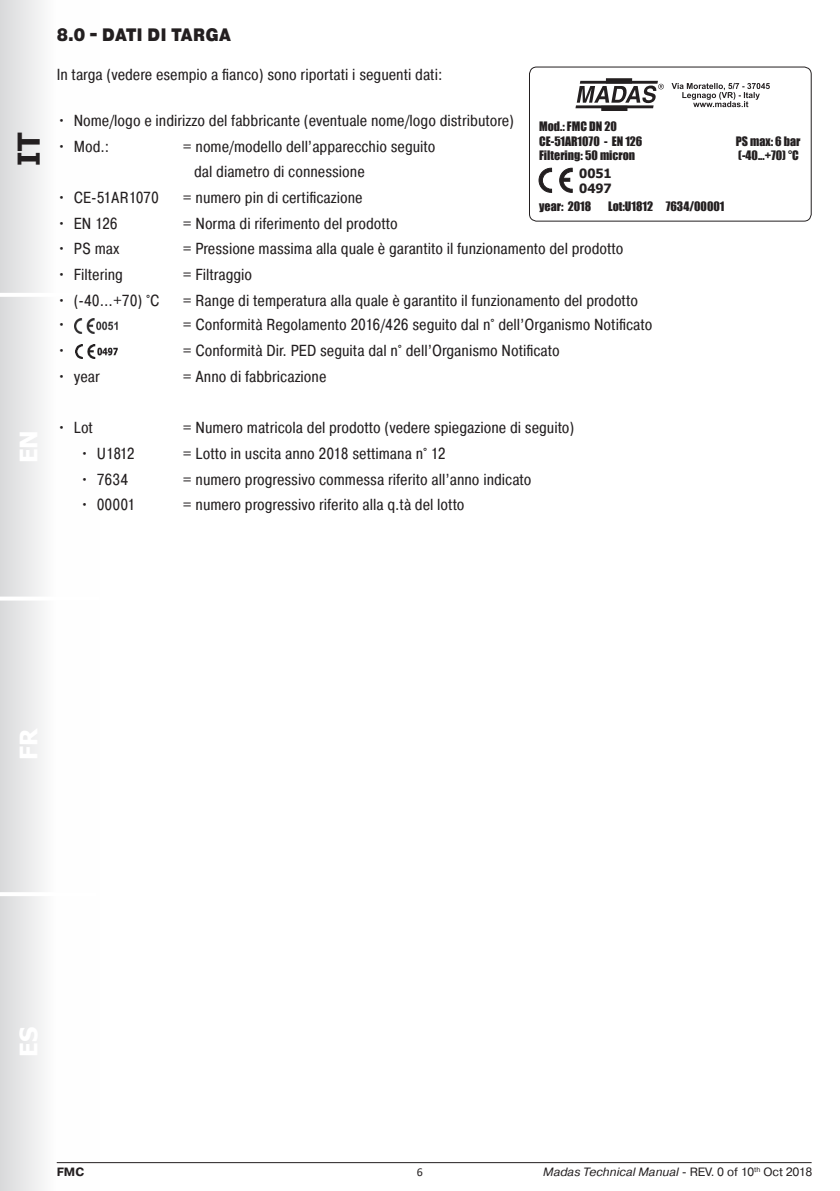
<style>
.page{position:relative;width:840px;height:1191px;background:#fff}
.page>*{position:absolute;margin:0;border:0;box-sizing:border-box;transform-origin:0 0}
.t1{font:700 30px "Tahoma";color:#231f20}
.t2{font:700 24px "Tahoma";color:#fff}
.t3{font:900 18px "Pragmatica Cond";letter-spacing:.01em;color:#231f20}
.t4{font:16px "Pragmatica Cond";color:#231f20}
.t5{font:700 12.8px "Tahoma";color:#231f20}
.t6{font:12px "Impact";color:#231f20}
.t7{font:italic 12px "Pragmatica";color:#231f20}
.t8{font:700 12px "Pragmatica";color:#231f20}
.t9{font:12px "Calibri";color:#231f20}
.s1{font-style:normal}
</style>
<div class="page">
<div style="left:0;top:0;width:99px;height:1191px;background:linear-gradient(to right,#dfe0e1,#fff)"></div>
<hr style="left:0;top:892px;width:96px;height:4px;background:#fff">
<hr style="left:0;top:596px;width:99px;height:4px;background:#fff">
<hr style="left:0;top:293px;width:99px;height:4px;background:#fff">
<hr style="left:57px;top:1162px;width:754px;height:1px;background:#231f20">
<img style="left:75px;top:319px;width:42px;height:14px">
<img style="left:75px;top:344px;width:42px;height:15px">
<div style="left:529px;top:67px;width:282px;height:154px;border:1px solid #231f20;border-radius:7px"></div>
<svg style="left:559px;top:168px;width:13px;height:25px"></svg>
<svg style="left:538px;top:168px;width:13px;height:25px"></svg>
<hr style="left:579px;top:81px;width:78px;height:3px;background:#231f20">
<hr style="left:575px;top:105px;width:78px;height:3px;background:#231f20">
<div style="left:605px;top:78px;width:26px;height:5px;background:#231f20"></div>
<div style="left:601px;top:106px;width:26px;height:5px;background:#231f20"></div>
<svg style="left:576px;top:84px;width:87px;height:19px"></svg>
<svg style="left:671px;top:83px;width:98px;height:24px"></svg>
<h1 class="t1" style="left:8px;top:166px;width:34px;rotate:-90deg">IT</h1>
<h2 class="t2" style="left:12px;top:463px;width:35px;rotate:-90deg">EN</h2>
<p class="t3" style="left:57px;top:23px;width:176px">8.0 - DATI DI TARGA</p>
<p class="t4" style="left:57px;top:65px;width:387px">In targa (vedere esempio a fianco) sono riportati i seguenti dati:</p>
<p class="t4" style="left:57px;top:110px;width:458px">• Nome/logo e indirizzo del fabbricante (eventuale nome/logo distributore)</p>
<p class="t4" style="left:57px;top:136px;width:54px">• Mod.:</p>
<p class="t4" style="left:183px;top:136px;width:254px">= nome/modello dell’apparecchio seguito</p>
<p class="t4" style="left:194px;top:162px;width:172px">dal diametro di connessione</p>
<p class="t4" style="left:57px;top:187px;width:104px">• CE-51AR1070</p>
<p class="t4" style="left:183px;top:187px;width:181px">= numero pin di certificazione</p>
<p class="t4" style="left:57px;top:213px;width:62px">• EN 126</p>
<p class="t4" style="left:183px;top:213px;width:216px">= Norma di riferimento del prodotto</p>
<p class="t4" style="left:57px;top:239px;width:64px">• PS max</p>
<p class="t4" style="left:183px;top:239px;width:442px">= Pressione massima alla quale è garantito il funzionamento del prodotto</p>
<p class="t4" style="left:57px;top:264px;width:68px">• Filtering</p>
<p class="t4" style="left:183px;top:264px;width:71px">= Filtraggio</p>
<p class="t4" style="left:57px;top:290px;width:104px">• (-40...+70) °C</p>
<p class="t4" style="left:183px;top:290px;width:456px">= Range di temperatura alla quale è garantito il funzionamento del prodotto</p>
<p class="t4" style="left:57px;top:315px;width:11px">•</p>
<p class="t4" style="left:183px;top:315px;width:470px">= Conformità Regolamento 2016/426 seguito dal n° dell’Organismo Notificato</p>
<p class="t4" style="left:57px;top:341px;width:11px">•</p>
<p class="t4" style="left:183px;top:341px;width:378px">= Conformità Dir. PED seguita dal n° dell’Organismo Notificato</p>
<p class="t4" style="left:57px;top:366px;width:45px">• year</p>
<p class="t4" style="left:183px;top:366px;width:145px">= Anno di fabbricazione</p>
<p class="t4" style="left:57px;top:418px;width:38px">• Lot</p>
<p class="t4" style="left:183px;top:418px;width:393px">= Numero matricola del prodotto (vedere spiegazione di seguito)</p>
<p class="t4" style="left:80px;top:443px;width:56px">• U1812</p>
<p class="t4" style="left:183px;top:443px;width:264px">= Lotto in uscita anno 2018 settimana n° 12</p>
<p class="t4" style="left:80px;top:469px;width:50px">• 7634</p>
<p class="t4" style="left:183px;top:469px;width:350px">= numero progressivo commessa riferito all’anno indicato</p>
<p class="t4" style="left:80px;top:495px;width:57px">• 00001</p>
<p class="t4" style="left:183px;top:495px;width:283px">= numero progressivo riferito alla q.tà del lotto</p>
<p class="t6" style="left:539px;top:117px;width:79px">Mod.: FMC DN 20</p>
<p class="t6" style="left:539px;top:132px;width:105px">CE-51AR1070 - EN 126</p>
<p class="t6" style="left:735px;top:132px;width:66px">PS max: 6 bar</p>
<p class="t6" style="left:539px;top:146px;width:97px">Filtering: 50 micron</p>
<p class="t6" style="left:737px;top:146px;width:62px">(-40...+70) °C</p>
<p class="t6" style="left:539px;top:197px;width:53px">year: 2018</p>
<p class="t6" style="left:607px;top:197px;width:118px">Lot:U1812 7634/00001</p>
<p class="t5" style="left:579px;top:164px;width:34px">0051</p>
<p class="t5" style="left:579px;top:179px;width:34px">0497</p>
<h2 class="t2" style="left:12px;top:760px;width:33px;rotate:-90deg">FR</h2>
<h2 class="t2" style="left:12px;top:1056px;width:31px;rotate:-90deg">ES</h2>
<p class="t8" style="left:57px;top:1164px;width:29px">FMC</p>
<p class="t9" style="left:416px;top:1163px;width:8px">6</p>
<p class="t7" style="left:543px;top:1164px;width:270px">Madas Technical Manual <span class="s1">- REV. 0 of 10</span><sup>th</sup> <span class="s1">Oct 2018</span></p>
</div>
